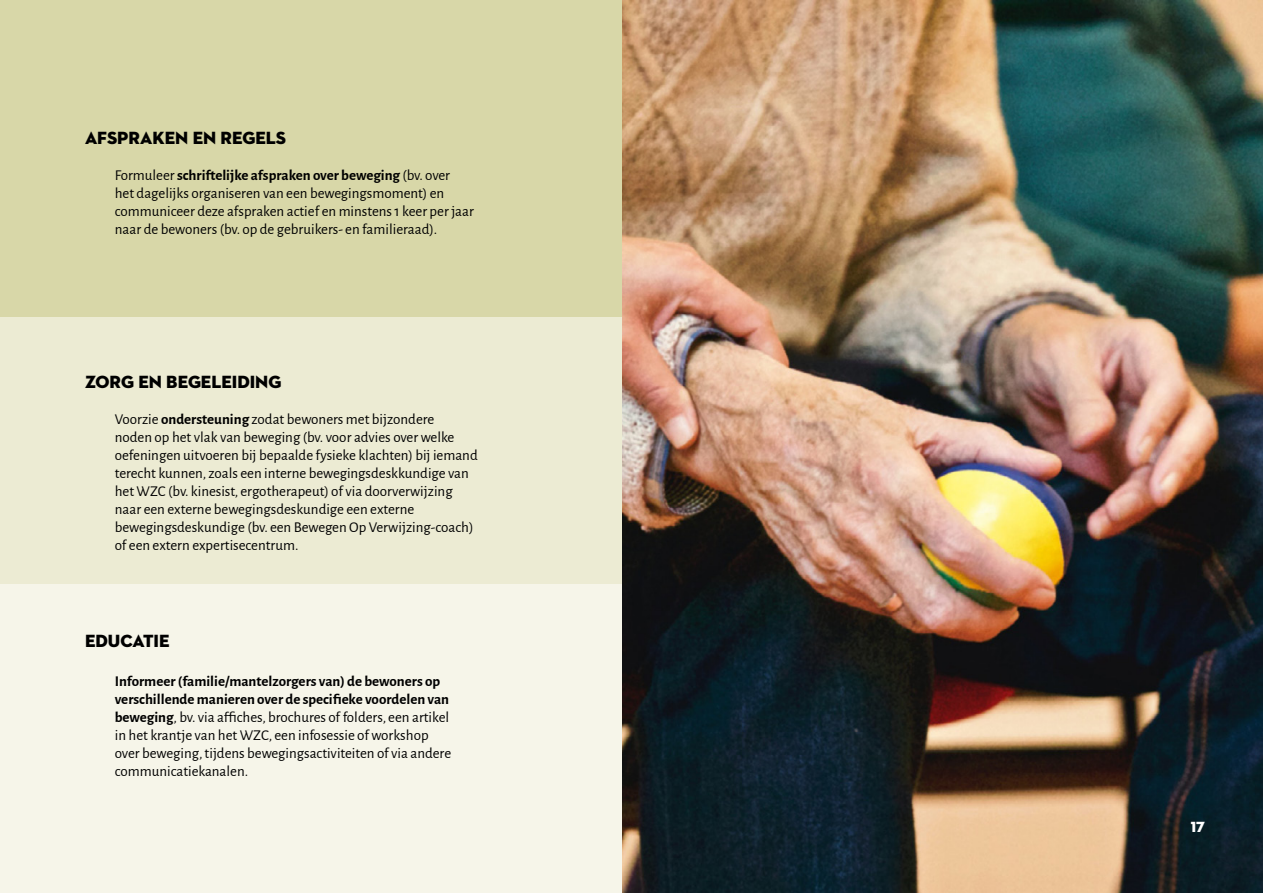
<style>
.page{position:relative;width:1263px;height:893px;background:#fff}
.page>*{position:absolute;margin:0;border:0;box-sizing:border-box;transform-origin:0 0}
.t1{font:18px "Neutraface 2 Display Titling";color:#000}
.t2{font:15px/18px "Alegreya Sans";color:#000}
.t3{font:15px "Neutraface 2 Display Titling";color:#fff}
.s1{font-weight:700}
</style>
<div class="page">
<div style="left:0;top:0;width:623px;height:317px;background:#d8d7a8"></div>
<div style="left:0;top:584px;width:623px;height:309px;background:#f6f5e9"></div>
<div style="left:0;top:317px;width:623px;height:267px;background:#ecebd3"></div>
<img style="left:623px;top:0;width:640px;height:893px">
<p class="t1" style="left:85px;top:126px;width:203px">AFSPRAKEN EN REGELS</p>
<p class="t2" style="left:115px;top:165px;width:361px">Formuleer <span class="s1">schriftelijke afspraken over beweging</span> (bv. over<br>het dagelijks organiseren van een bewegingsmoment) en communiceer deze afspraken actief en minstens 1 keer per jaar naar de bewoners (bv. op de gebruikers- en familieraad).</p>
<p class="t1" style="left:85px;top:371px;width:198px">ZORG EN BEGELEIDING</p>
<p class="t2" style="left:115px;top:410px;width:364px">Voorzie <span class="s1">ondersteuning</span> zodat bewoners met bijzondere<br>noden op het vlak van beweging (bv. voor advies over welke oefeningen uitvoeren bij bepaalde fysieke klachten) bij iemand terecht kunnen, zoals een interne bewegingsdeskkundige van het WZC (bv. kinesist, ergotherapeut) of via doorverwijzing naar een externe bewegingsdeskundige een externe bewegingsdeskundige (bv. een Bewegen Op Verwijzing-coach) of een extern expertisecentrum.</p>
<p class="t1" style="left:85px;top:629px;width:86px">EDUCATIE</p>
<p class="t2" style="left:115px;top:672px;width:338px"><span class="s1">Informeer (familie/mantelzorgers van) de bewoners op verschillende manieren over de specifieke voordelen van beweging</span>, bv. via affiches, brochures of folders, een artikel in het krantje van het WZC, een infosessie of workshop over beweging, tijdens bewegingsactiviteiten of via andere communicatiekanalen.</p>
<p class="t3" style="left:1191px;top:818px;width:16px">17</p>
</div>
